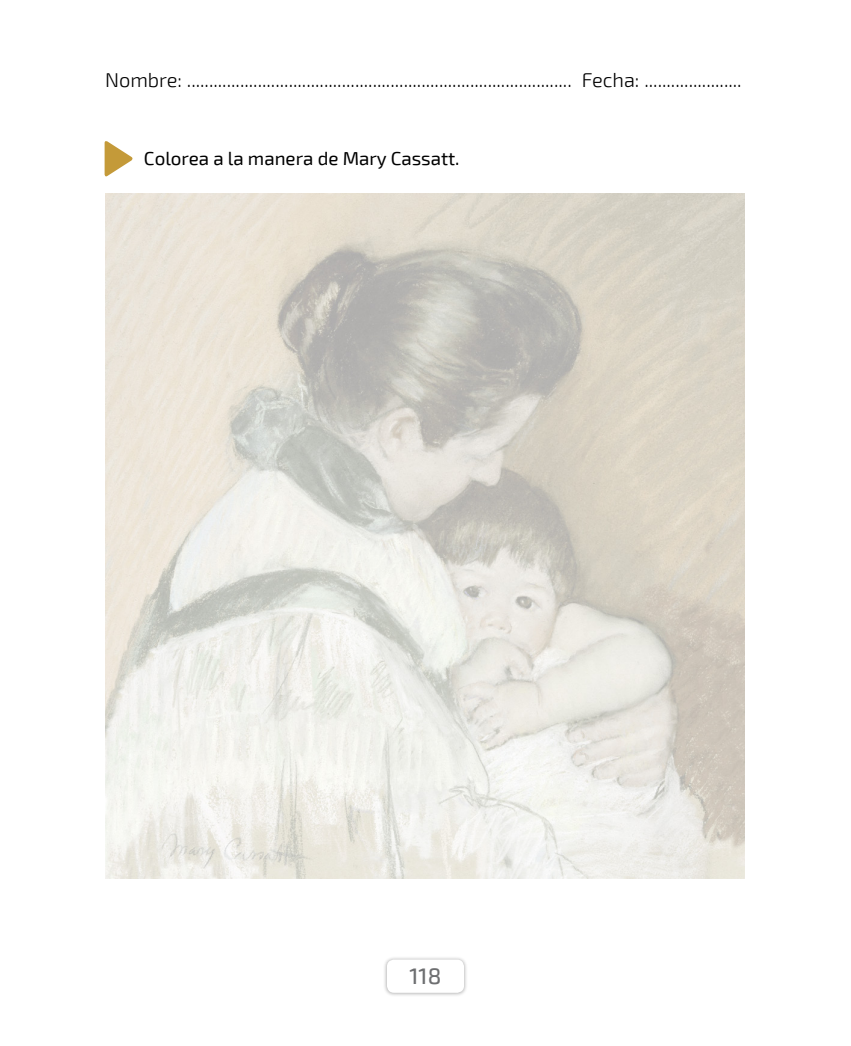
<style>
.page{position:relative;width:851px;height:1046px;background:#fff}
.page>*{position:absolute;margin:0;border:0;box-sizing:border-box;transform-origin:0 0}
.t1{font:500 22.5px "Exo 2";color:#6e6f71}
.t2{font:300 20px "Exo 2";color:#000}
.t3{font:18.75px "Exo 2";color:#000}
</style>
<div class="page">
<svg style="left:105px;top:141px;width:28px;height:36px"></svg>
<img style="left:106px;top:194px;width:638px;height:684px">
<div style="left:383px;top:955px;width:84px;height:41px;background:#000;opacity:.31"></div>
<div style="left:387px;top:959px;width:77px;height:33px;background:#fff;border-radius:7px"></div>
<p class="t2" style="left:105px;top:67px;width:638px">Nombre: ....................................................................................... Fecha: ......................</p>
<p class="t3" style="left:144px;top:146px;width:317px">Colorea a la manera de Mary Cassatt.</p>
<p class="t1" style="left:409px;top:961px;width:33px">118</p>
</div>
